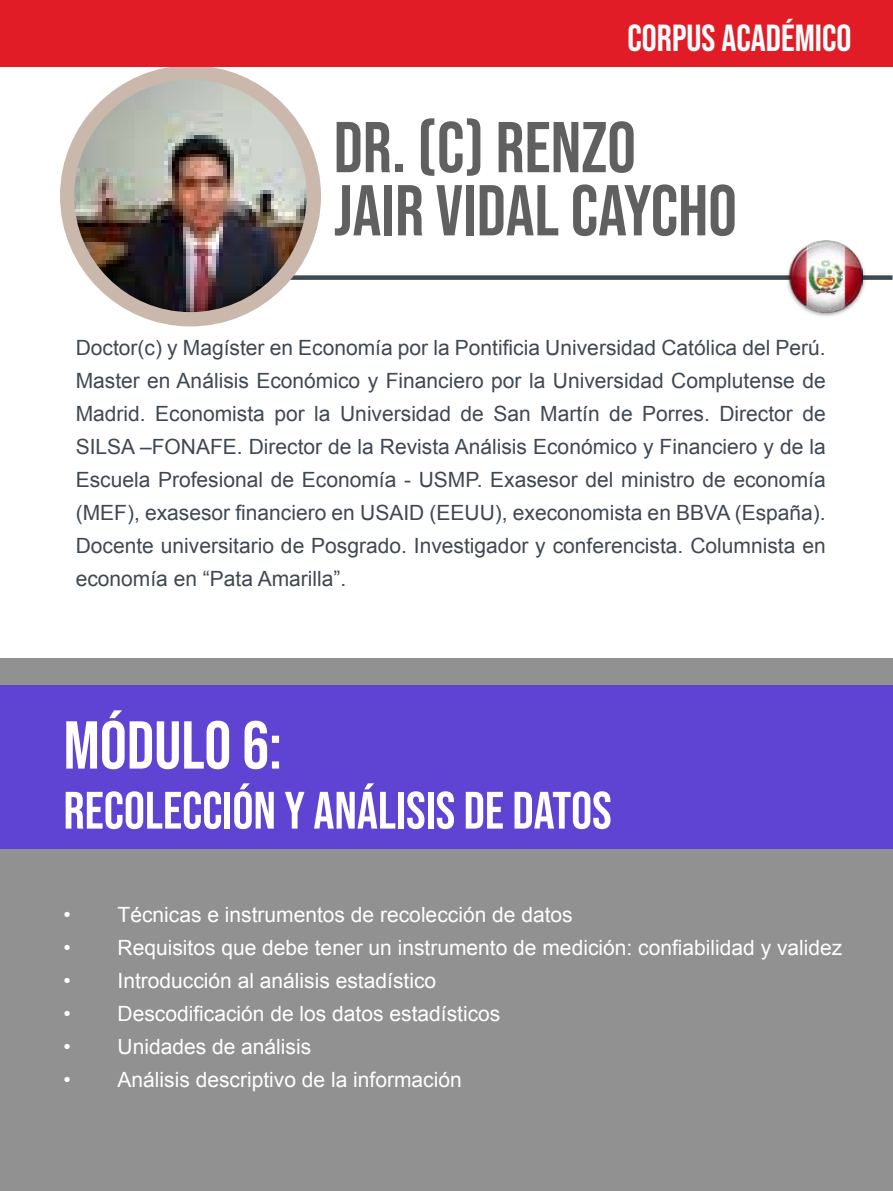
<style>
.page{position:relative;width:893px;height:1191px;background:#fff}
.page>*{position:absolute;margin:0;border:0;box-sizing:border-box;transform-origin:0 0}
.t1{font:71.7px/63.2px "Bebas Neue";color:#606060}
.t2{font:67.5px "Bebas Neue";color:#fff}
.t3{font:52.5px "Bebas Neue";color:#fff}
.t4{font:37.5px "Bebas Neue";color:#fff}
.t5{font:21px/33px "Arial";color:#3f4952;text-align:justify}
.t6{font:21px "Arial";color:#fff}
</style>
<div class="page">
<div style="left:0;top:658px;width:892px;height:533px;background:#919191"></div>
<div style="left:0;top:685px;width:892px;height:163px;background:#5f44d3"></div>
<div style="left:283px;top:275px;width:609px;height:5px;background:#3f4952"></div>
<div style="left:60px;top:65px;width:261px;height:261px;background:#cab8ac;border-radius:50%"></div>
<img style="left:74px;top:80px;width:233px;height:232px;border-radius:116px">
<div style="left:0;top:0;width:892px;height:67px;background:#e11c26"></div>
<img style="left:784px;top:240px;width:83px;height:77px">
<h3 class="t4" style="left:627px;top:17px;width:226px">CORPUS ACADÉMICO</h3>
<h1 class="t1" style="left:334px;top:115px;width:405px">DR. (C) RENZO<br>JAIR VIDAL CAYCHO</h1>
<p class="t5" style="left:76px;top:331px;width:752px">Doctor(c) y Magíster en Economía por la Pontificia Universidad Católica del Perú.<br>Master en Análisis Económico y Financiero por la Universidad Complutense de Madrid. Economista por la Universidad de San Martín de Porres. Director de SILSA –FONAFE. Director de la Revista Análisis Económico y Financiero y de la Escuela Profesional de Economía - USMP. Exasesor del ministro de economía (MEF), exasesor financiero en USAID (EEUU), execonomista en BBVA (España).<br>Docente universitario de Posgrado. Investigador y conferencista. Columnista en economía en “Pata Amarilla”.</p>
<h2 class="t2" style="left:64px;top:707px;width:220px">MÓDULO 6:</h2>
<h3 class="t3" style="left:64px;top:780px;width:550px">RECOLECCIÓN Y ANÁLISIS DE DATOS</h3>
<p class="t6" style="left:64px;top:900px;width:511px">• Técnicas e instrumentos de recolección de datos</p>
<p class="t6" style="left:64px;top:933px;width:780px">• Requisitos que debe tener un instrumento de medición: confiabilidad y validez</p>
<p class="t6" style="left:64px;top:966px;width:374px">• Introducción al análisis estadístico</p>
<p class="t6" style="left:64px;top:999px;width:438px">• Descodificación de los datos estadísticos</p>
<p class="t6" style="left:64px;top:1032px;width:249px">• Unidades de análisis</p>
<p class="t6" style="left:64px;top:1065px;width:400px">• Análisis descriptivo de la información</p>
</div>
